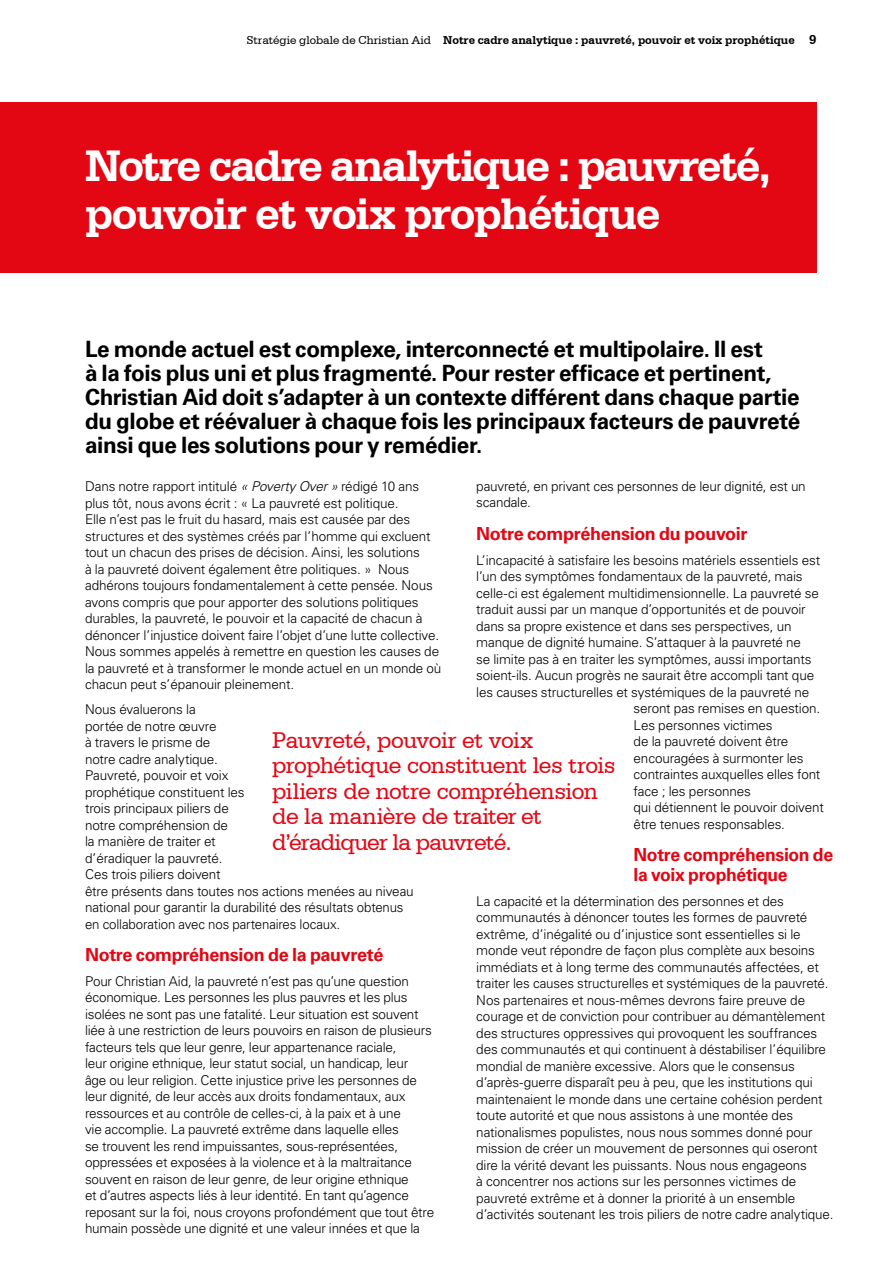
<style>
.page{position:relative;width:893px;height:1263px;background:#fff}
.page>*{position:absolute;margin:0;border:0;box-sizing:border-box;transform-origin:0 0}
.t1{font:700 46.5px/48px "Serifa BT";letter-spacing:-.03em;color:#fff}
.t2{font:24px/25.5px "Serifa BT";letter-spacing:-.02em;color:#e30613}
.t3{font:700 22.5px/24px "Univers CA";letter-spacing:-.015em;color:#000}
.t4{font:700 18px/19.5px "Univers CA";letter-spacing:-.02em;color:#e30613}
.t5{font:300 13.5px/16.5px "Univers CA";letter-spacing:-.01em;color:#000}
.t6{font:700 12px "Serifa BT";color:#000}
.s1{font-weight:400}
.s2{font-size:13.5px}
.s3{font-style:italic}
</style>
<div class="page">
<div style="left:0;top:102px;width:816px;height:170px;background:#e30613"></div>
<p class="t6" style="left:247px;top:33px;width:571px"><span class="s1">Stratégie globale de Christian Aid</span> Notre cadre analytique : pauvreté, pouvoir et voix prophétique <span class="s2">9</span></p>
<h1 class="t1" style="left:85px;top:140px;width:688px">Notre cadre analytique : pauvreté, pouvoir et voix prophétique</h1>
<p class="t3" style="left:85px;top:337px;width:717px">Le monde actuel est complexe, interconnecté et multipolaire. Il est<br>à la fois plus uni et plus fragmenté. Pour rester efficace et pertinent, Christian Aid doit s’adapter à un contexte différent dans chaque partie du globe et réévaluer à chaque fois les principaux facteurs de pauvreté ainsi que les solutions pour y remédier.</p>
<p class="t5" style="left:85px;top:478px;width:358px">Dans notre rapport intitulé <span class="s3">« Poverty Over »</span> rédigé 10 ans plus tôt, nous avons écrit : « La pauvreté est politique.<br>Elle n’est pas le fruit du hasard, mais est causée par des structures et des systèmes créés par l’homme qui excluent tout un chacun des prises de décision. Ainsi, les solutions<br>à la pauvreté doivent également être politiques. » Nous adhérons toujours fondamentalement à cette pensée. Nous avons compris que pour apporter des solutions politiques durables, la pauvreté, le pouvoir et la capacité de chacun à dénoncer l’injustice doivent faire l’objet d’une lutte collective.<br>Nous sommes appelés à remettre en question les causes de la pauvreté et à transformer le monde actuel en un monde où chacun peut s’épanouir pleinement.</p>
<p class="t5" style="left:85px;top:701px;width:330px">Nous évaluerons la<br>portée de notre œuvre<br>à travers le prisme de<br>notre cadre analytique.<br>Pauvreté, pouvoir et voix<br>prophétique constituent les<br>trois principaux piliers de<br>notre compréhension de<br>la manière de traiter et<br>d’éradiquer la pauvreté.<br>Ces trois piliers doivent<br>être présents dans toutes nos actions menées au niveau national pour garantir la durabilité des résultats obtenus en collaboration avec nos partenaires locaux.</p>
<h3 class="t4" style="left:85px;top:945px;width:300px">Notre compréhension de la pauvreté</h3>
<p class="t5" style="left:85px;top:973px;width:351px">Pour Christian Aid, la pauvreté n’est pas qu’une question économique. Les personnes les plus pauvres et les plus isolées ne sont pas une fatalité. Leur situation est souvent liée à une restriction de leurs pouvoirs en raison de plusieurs facteurs tels que leur genre, leur appartenance raciale,<br>leur origine ethnique, leur statut social, un handicap, leur<br>âge ou leur religion. Cette injustice prive les personnes de leur dignité, de leur accès aux droits fondamentaux, aux ressources et au contrôle de celles-ci, à la paix et à une<br>vie accomplie. La pauvreté extrême dans laquelle elles<br>se trouvent les rend impuissantes, sous-représentées, oppressées et exposées à la violence et à la maltraitance souvent en raison de leur genre, de leur origine ethnique<br>et d’autres aspects liés à leur identité. En tant qu’agence reposant sur la foi, nous croyons profondément que tout être humain possède une dignité et une valeur innées et que la</p>
<p class="t5" style="left:476px;top:478px;width:331px">pauvreté, en privant ces personnes de leur dignité, est un scandale.</p>
<h3 class="t4" style="left:476px;top:524px;width:273px">Notre compréhension du pouvoir</h3>
<p class="t5" style="left:476px;top:552px;width:345px">L’incapacité à satisfaire les besoins matériels essentiels est</p>
<p class="t5" style="left:476px;top:568px;width:328px">l’un des symptômes fondamentaux de la pauvreté, mais</p>
<p class="t5" style="left:476px;top:585px;width:344px">celle-ci est également multidimensionnelle. La pauvreté se</p>
<p class="t5" style="left:476px;top:601px;width:331px">traduit aussi par un manque d’opportunités et de pouvoir</p>
<p class="t5" style="left:476px;top:618px;width:317px">dans sa propre existence et dans ses perspectives, un</p>
<p class="t5" style="left:476px;top:634px;width:326px">manque de dignité humaine. S’attaquer à la pauvreté ne</p>
<p class="t5" style="left:476px;top:651px;width:337px">se limite pas à en traiter les symptômes, aussi importants</p>
<p class="t5" style="left:476px;top:667px;width:339px">soient-ils. Aucun progrès ne saurait être accompli tant que</p>
<p class="t5" style="left:476px;top:684px;width:334px">les causes structurelles et systémiques de la pauvreté ne</p>
<p class="t5" style="left:634px;top:700px;width:188px">seront pas remises en question.</p>
<p class="t5" style="left:634px;top:717px;width:141px">Les personnes victimes</p>
<p class="t5" style="left:634px;top:733px;width:156px">de la pauvreté doivent être</p>
<p class="t5" style="left:634px;top:750px;width:171px">encouragées à surmonter les</p>
<p class="t5" style="left:634px;top:766px;width:188px">contraintes auxquelles elles font</p>
<p class="t5" style="left:634px;top:783px;width:119px">face ; les personnes</p>
<p class="t5" style="left:634px;top:799px;width:192px">qui détiennent le pouvoir doivent</p>
<p class="t5" style="left:634px;top:816px;width:153px">être tenues responsables.</p>
<h3 class="t4" style="left:634px;top:845px;width:201px">Notre compréhension de la voix prophétique</h3>
<p class="t5" style="left:476px;top:892px;width:359px">La capacité et la détermination des personnes et des communautés à dénoncer toutes les formes de pauvreté extrême, d’inégalité ou d’injustice sont essentielles si le monde veut répondre de façon plus complète aux besoins immédiats et à long terme des communautés affectées, et traiter les causes structurelles et systémiques de la pauvreté.<br>Nos partenaires et nous-mêmes devrons faire preuve de courage et de conviction pour contribuer au démantèlement des structures oppressives qui provoquent les souffrances des communautés et qui continuent à déstabiliser l’équilibre mondial de manière excessive. Alors que le consensus d’après-guerre disparaît peu à peu, que les institutions qui maintenaient le monde dans une certaine cohésion perdent toute autorité et que nous assistons à une montée des nationalismes populistes, nous nous sommes donné pour mission de créer un mouvement de personnes qui oseront dire la vérité devant les puissants. Nous nous engageons<br>à concentrer nos actions sur les personnes victimes de pauvreté extrême et à donner la priorité à un ensemble d’activités soutenant les trois piliers de notre cadre analytique.</p>
<h2 class="t2" style="left:272px;top:727px;width:345px">Pauvreté, pouvoir et voix prophétique constituent les trois piliers de notre compréhension de la manière de traiter et d’éradiquer la pauvreté.</h2>
</div>
